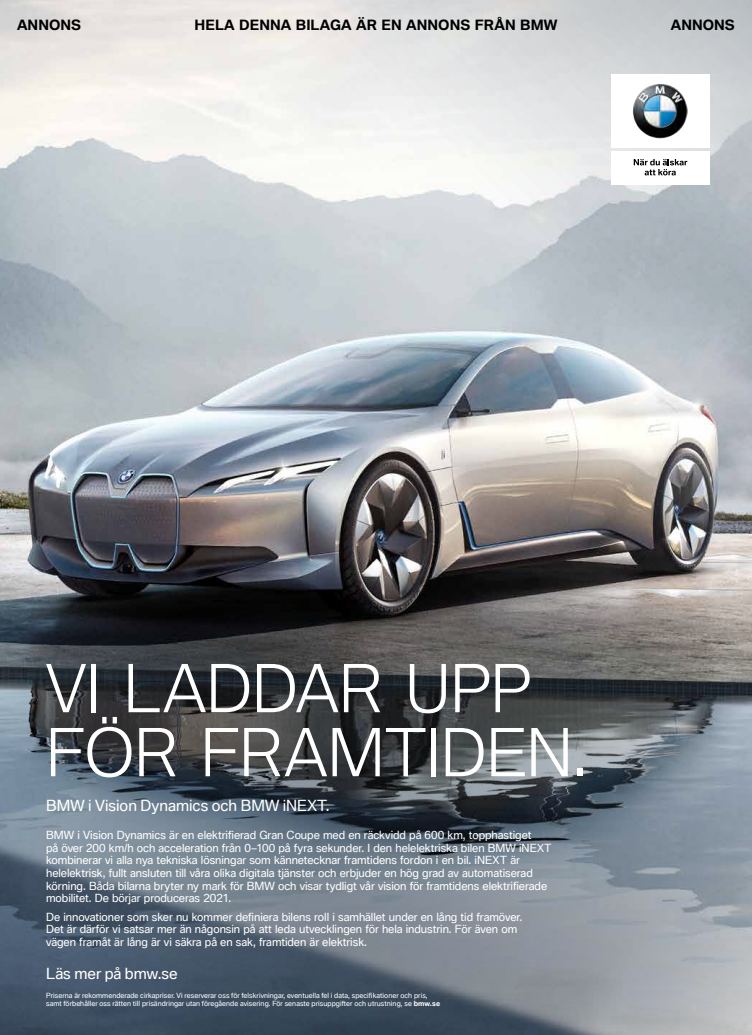
<style>
.page{position:relative;width:752px;height:1035px;background:#fff}
.page>*{position:absolute;margin:0;border:0;box-sizing:border-box;transform-origin:0 0}
.t1{font:300 64px/64px "BMW Type Global Pro";color:#fff}
.t2{font:14.9px "BMW Type Global Pro";color:#fff}
.t3{font:700 13.8px "BMW Type Global Pro";letter-spacing:.005em;color:#000}
.t4{font:10.9px/12.7px "BMW Type Global Pro";letter-spacing:-.005em;color:#fff}
.t5{font:6.9px/8.6px "BMW Type Global Pro";letter-spacing:.01em;color:#fff}
.s1{font-weight:700}
</style>
<div class="page">
<img style="left:0;top:0;width:88px;height:547px">
<img style="left:88px;top:0;width:663px;height:547px">
<svg style="left:0;top:547px;width:751px;height:488px;background:#5c636b"></svg>
<div style="left:610px;top:151px;width:99px;height:33px;background:#fff"></div>
<div style="left:610px;top:74px;width:99px;height:74px;background:#fff"></div>
<svg style="left:633px;top:159px;width:54px;height:16px"></svg>
<img style="left:632px;top:84px;width:55px;height:54px">
<p class="t3" style="left:17px;top:17px;width:66px">ANNONS</p>
<p class="t3" style="left:194px;top:17px;width:364px">HELA DENNA BILAGA ÄR EN ANNONS FRÅN BMW</p>
<p class="t3" style="left:670px;top:17px;width:66px">ANNONS</p>
<h1 class="t1" style="left:46px;top:660px;width:542px">VI LADDAR UPP<br>FÖR FRAMTIDEN.</h1>
<h2 class="t2" style="left:46px;top:795px;width:285px">BMW i Vision Dynamics och BMW iNEXT.</h2>
<p class="t4" style="left:46px;top:829px;width:507px">BMW i Vision Dynamics är en elektrifierad Gran Coupe med en räckvidd på 600 km, topphastiget<br>på över 200 km/h och acceleration från 0–100 på fyra sekunder. I den helelektriska bilen BMW iNEXT kombinerar vi alla nya tekniska lösningar som kännetecknar framtidens fordon i en bil. iNEXT är helelektrisk, fullt ansluten till våra olika digitala tjänster och erbjuder en hög grad av automatiserad körning. Båda bilarna bryter ny mark för BMW och visar tydligt vår vision för framtidens elektrifierade mobilitet. De börjar produceras 2021.</p>
<p class="t4" style="left:46px;top:911px;width:477px">De innovationer som sker nu kommer definiera bilens roll i samhället under en lång tid framöver.<br>Det är därför vi satsar mer än någonsin på att leda utvecklingen för hela industrin. För även om vägen framåt är lång är vi säkra på en sak, framtiden är elektrisk.</p>
<h2 class="t2" style="left:46px;top:962px;width:133px">Läs mer på bmw.se</h2>
<p class="t5" style="left:46px;top:991px;width:395px">Priserna är rekommenderade cirkapriser. Vi reserverar oss för felskrivningar, eventuella fel i data, specifikationer och pris, samt förbehåller oss rätten till prisändringar utan föregående avisering. För senaste prisuppgifter och utrustning, se <span class="s1">bmw.se</span></p>
</div>
